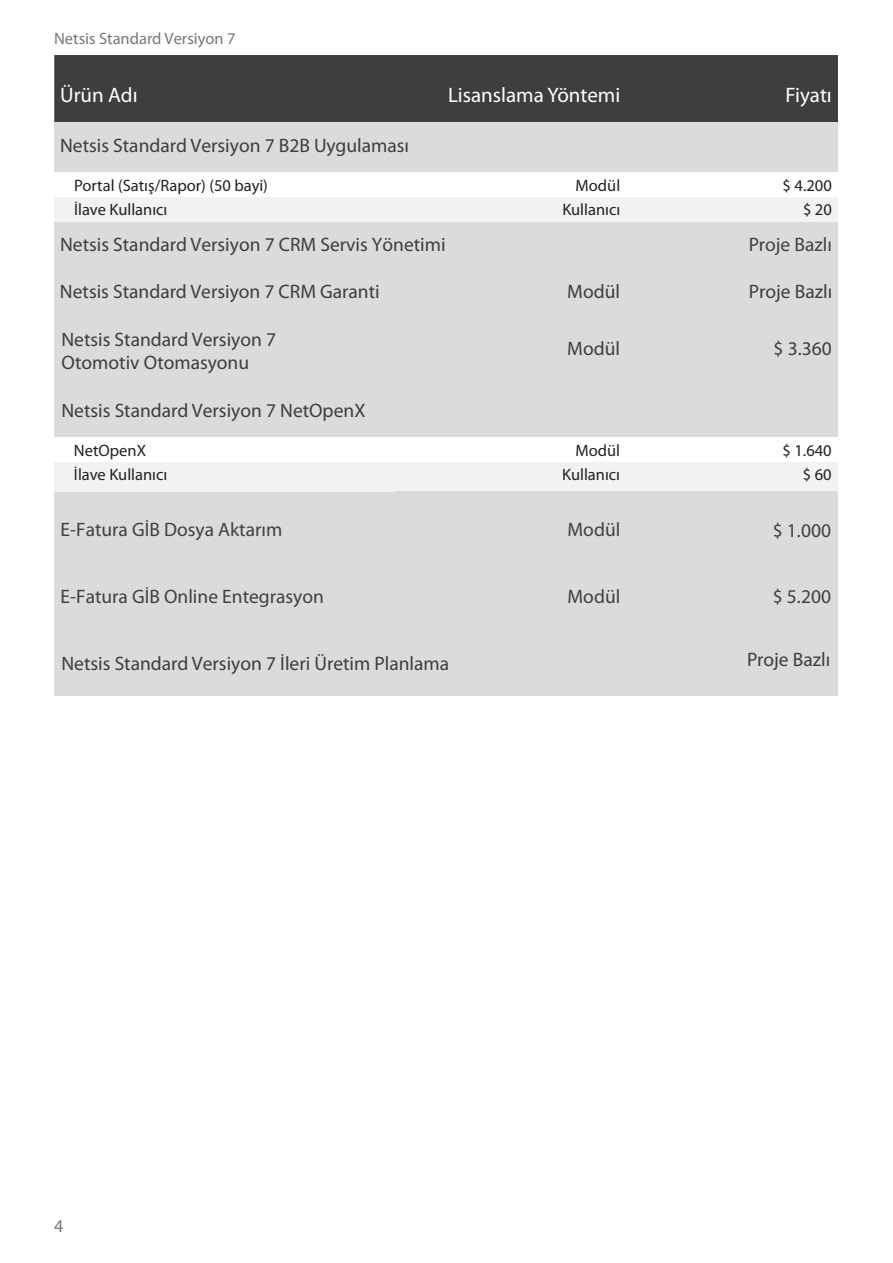
<style>
.page{position:relative;width:893px;height:1263px;background:#fff}
.page>*{position:absolute;margin:0;border:0;box-sizing:border-box;transform-origin:0 0}
.t1{font:21px "Myriad Pro";color:#fff}
.t2{font:19.5px/23.4px "Myriad Pro";color:#3e3d3f}
.t3{font:19.5px "Myriad Pro";color:#414042}
.t4{font:18px "Myriad Pro";color:#76787a}
.t5{font:16.5px "Myriad Pro";color:#231f20}
.t6{font:16.5px "Myriad Pro";color:#76787a}
</style>
<div class="page">
<div style="left:54px;top:55px;width:784px;height:67px;background:#3e3d3f"></div>
<div style="left:626px;top:627px;width:212px;height:69px;background:#dadbdc"></div>
<div style="left:395px;top:627px;width:231px;height:69px;background:#dadbdc"></div>
<div style="left:54px;top:627px;width:341px;height:69px;background:#dadbdc"></div>
<div style="left:626px;top:388px;width:212px;height:50px;background:#dadbdc"></div>
<div style="left:395px;top:388px;width:231px;height:50px;background:#dadbdc"></div>
<div style="left:54px;top:388px;width:341px;height:50px;background:#dadbdc"></div>
<div style="left:626px;top:316px;width:212px;height:72px;background:#dadbdc"></div>
<div style="left:395px;top:316px;width:231px;height:72px;background:#dadbdc"></div>
<div style="left:54px;top:316px;width:341px;height:72px;background:#dadbdc"></div>
<div style="left:626px;top:268px;width:212px;height:48px;background:#dadbdc"></div>
<div style="left:395px;top:268px;width:231px;height:48px;background:#dadbdc"></div>
<div style="left:54px;top:268px;width:341px;height:48px;background:#dadbdc"></div>
<div style="left:626px;top:221px;width:212px;height:50px;background:#dadbdc"></div>
<div style="left:395px;top:221px;width:231px;height:50px;background:#dadbdc"></div>
<div style="left:54px;top:221px;width:341px;height:50px;background:#dadbdc"></div>
<div style="left:626px;top:122px;width:212px;height:50px;background:#dadbdc"></div>
<div style="left:395px;top:122px;width:231px;height:50px;background:#dadbdc"></div>
<div style="left:54px;top:122px;width:341px;height:50px;background:#dadbdc"></div>
<div style="left:626px;top:462px;width:212px;height:30px;background:#f1f2f2"></div>
<div style="left:395px;top:462px;width:231px;height:30px;background:#f1f2f2"></div>
<div style="left:54px;top:462px;width:341px;height:30px;background:#f1f2f2"></div>
<div style="left:626px;top:197px;width:212px;height:24px;background:#f1f2f2"></div>
<div style="left:395px;top:197px;width:231px;height:24px;background:#f1f2f2"></div>
<div style="left:54px;top:197px;width:341px;height:24px;background:#f1f2f2"></div>
<div style="left:626px;top:491px;width:212px;height:74px;background:#dadbdc"></div>
<div style="left:395px;top:491px;width:231px;height:74px;background:#dadbdc"></div>
<div style="left:54px;top:492px;width:341px;height:73px;background:#dadbdc"></div>
<div style="left:626px;top:564px;width:212px;height:73px;background:#dadbdc"></div>
<div style="left:395px;top:564px;width:231px;height:73px;background:#dadbdc"></div>
<div style="left:54px;top:564px;width:341px;height:73px;background:#dadbdc"></div>
<p class="t6" style="left:54px;top:28px;width:183px">Netsis Standard Versiyon 7</p>
<p class="t1" style="left:60px;top:82px;width:79px">Ürün Adı</p>
<p class="t1" style="left:448px;top:82px;width:174px">Lisanslama Yöntemi</p>
<p class="t1" style="left:786px;top:82px;width:48px">Fiyatı</p>
<p class="t2" style="left:60px;top:133px;width:351px">Netsis Standard Versiyon 7 B2B Uygulaması</p>
<p class="t5" style="left:74px;top:175px;width:195px">Portal (Satış/Rapor) (50 bayi)</p>
<p class="t5" style="left:576px;top:175px;width:46px">Modül</p>
<p class="t5" style="left:783px;top:175px;width:51px">$ 4.200</p>
<p class="t5" style="left:74px;top:199px;width:95px">İlave Kullanıcı</p>
<p class="t5" style="left:562px;top:199px;width:59px">Kullanıcı</p>
<p class="t5" style="left:803px;top:199px;width:30px">$20</p>
<p class="t2" style="left:60px;top:232px;width:387px">Netsis Standard Versiyon 7 CRM Servis Yönetimi</p>
<p class="t2" style="left:60px;top:279px;width:321px">Netsis Standard Versiyon 7 CRM Garanti</p>
<p class="t2" style="left:567px;top:279px;width:54px">Modül</p>
<p class="t2" style="left:749px;top:279px;width:85px">Proje Bazlı</p>
<p class="t2" style="left:61px;top:327px;width:216px">Netsis Standard Versiyon 7<br>Otomotiv Otomasyonu</p>
<p class="t2" style="left:567px;top:336px;width:54px">Modül</p>
<p class="t2" style="left:773px;top:336px;width:60px">$ 3.360</p>
<p class="t2" style="left:61px;top:399px;width:305px">Netsis Standard Versiyon 7 NetOpenX</p>
<p class="t5" style="left:74px;top:440px;width:74px">NetOpenX</p>
<p class="t5" style="left:575px;top:440px;width:46px">Modül</p>
<p class="t5" style="left:782px;top:440px;width:51px">$ 1.640</p>
<p class="t5" style="left:74px;top:465px;width:95px">İlave Kullanıcı</p>
<p class="t5" style="left:562px;top:465px;width:59px">Kullanıcı</p>
<p class="t5" style="left:803px;top:465px;width:30px">$60</p>
<p class="t3" style="left:749px;top:232px;width:85px">Proje Bazlı</p>
<p class="t3" style="left:61px;top:517px;width:223px">E-Fatura GİB Dosya Aktarım</p>
<p class="t3" style="left:61px;top:584px;width:265px">E-Fatura GİB Online Entegrasyon</p>
<p class="t3" style="left:568px;top:517px;width:54px">Modül</p>
<p class="t3" style="left:568px;top:584px;width:54px">Modül</p>
<p class="t3" style="left:773px;top:518px;width:60px">$ 1.000</p>
<p class="t3" style="left:773px;top:585px;width:60px">$ 5.200</p>
<p class="t2" style="left:61px;top:651px;width:389px">Netsis Standard Versiyon 7 İleri Üretim Planlama</p>
<p class="t2" style="left:747px;top:647px;width:85px">Proje Bazlı</p>
<p class="t4" style="left:54px;top:1214px;width:11px">4</p>
</div>
